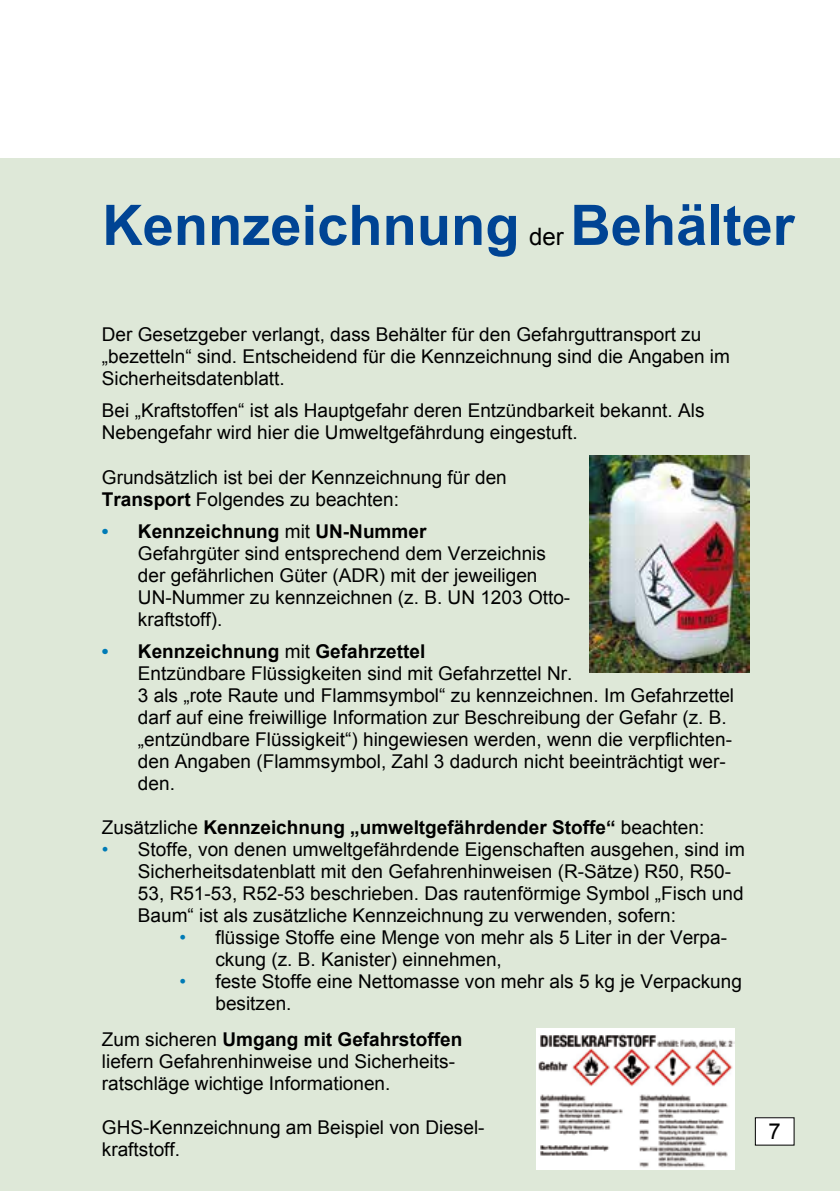
<style>
.page{position:relative;width:840px;height:1191px;background:#fff}
.page>*{position:absolute;margin:0;border:0;box-sizing:border-box;transform-origin:0 0}
.t1{font:700 56px "Arial";color:#004494}
.t2{font:24px "Arial";color:#000}
.t3{font:22px "Arial";color:#000}
.t4{font:19px/22px "Arial";color:#000}
.t5{font:700 19px "Arial";color:#000}
.s1{font-weight:700}
.s2{font-weight:700;color:#007bb6}
.s3{font-weight:400}
.s4{color:#007bb6}
</style>
<div class="page">
<div style="left:0;top:159px;width:839px;height:1032px;background:#dee8d8"></div>
<div style="left:755px;top:1117px;width:38px;height:28px;background:#fff"></div>
<img style="left:589px;top:456px;width:160px;height:216px">
<img style="left:536px;top:1029px;width:198px;height:140px">
<h1 class="t1" style="left:102px;top:186px;width:418px">Kennzeichnung</h1>
<p class="t2" style="left:529px;top:220px;width:36px">der</p>
<h1 class="t1" style="left:570px;top:186px;width:226px">Behälter</h1>
<p class="t4" style="left:102px;top:324px;width:629px">Der Gesetzgeber verlangt, dass Behälter für den Gefahrguttransport zu „bezetteln“ sind. Entscheidend für die Kennzeichnung sind die Angaben im<br>Sicherheitsdatenblatt.</p>
<p class="t4" style="left:102px;top:400px;width:603px">Bei „Kraftstoffen“ ist als Hauptgefahr deren Entzündbarkeit bekannt. Als<br>Nebengefahr wird hier die Umweltgefährdung eingestuft.</p>
<p class="t4" style="left:102px;top:466px;width:406px">Grundsätzlich ist bei der Kennzeichnung für den<br><span class="s1">Transport</span> Folgendes zu beachten:</p>
<p class="t4" style="left:138px;top:520px;width:433px;text-indent:-36px"><span class="s2">•</span> <span class="s1">Kennzeichnung</span> mit <span class="s1">UN-Nummer<br></span>Gefahrgüter sind entsprechend dem Verzeichnis der gefährlichen Güter (ADR) mit der jeweiligen UN-Nummer zu kennzeichnen (z. B. UN 1203 Otto&shy;kraftstoff).</p>
<p class="t4" style="left:138px;top:640px;width:597px;text-indent:-36px"><span class="s2">•</span> <span class="s1">Kennzeichnung</span> mit <span class="s1">Gefahrzettel<br></span>Entzündbare Flüssigkeiten sind mit Gefahrzettel Nr.<br>3 als „rote Raute und Flammsymbol“ zu kennzeichnen. Im Gefahrzettel darf auf eine freiwillige Information zur Beschreibung der Gefahr (z. B. „entzündbare Flüssigkeit“) hingewiesen werden, wenn die verpflichten&shy;den Angaben (Flammsymbol, Zahl 3 dadurch nicht beeinträchtigt wer&shy;den.</p>
<p class="t5" style="left:102px;top:813px;width:603px"><span class="s3">Zusätzliche</span> Kennzeichnung „umweltgefährdender Stoffe“ <span class="s3">beachten:</span></p>
<p class="t4" style="left:138px;top:838px;width:608px;text-indent:-36px"><span class="s4">•</span> Stoffe, von denen umweltgefährdende Eigenschaften ausgehen, sind im Sicherheitsdatenblatt mit den Gefahrenhinweisen (R-Sätze) R50, R50- 53, R51-53, R52-53 beschrieben. Das rautenförmige Symbol „Fisch und Baum“ ist als zusätzliche Kennzeichnung zu verwenden, sofern:</p>
<p class="t4" style="left:215px;top:926px;width:513px;text-indent:-36px"><span class="s4">•</span> flüssige Stoffe eine Menge von mehr als 5 Liter in der Verpa&shy;ckung (z. B. Kanister) einnehmen,</p>
<p class="t4" style="left:215px;top:970px;width:527px;text-indent:-36px"><span class="s4">•</span> feste Stoffe eine Nettomasse von mehr als 5 kg je Verpackung besitzen.</p>
<p class="t4" style="left:102px;top:1028px;width:361px">Zum sicheren <span class="s1">Umgang mit Gefahrstoffen </span>liefern Gefahrenhinweise und Sicherheits&shy;ratschläge wichtige Informationen.</p>
<p class="t4" style="left:102px;top:1116px;width:384px">GHS-Kennzeichnung am Beispiel von Diesel&shy;kraftstoff.</p>
<p class="t3" style="left:768px;top:1116px;width:14px">7</p>
</div>
